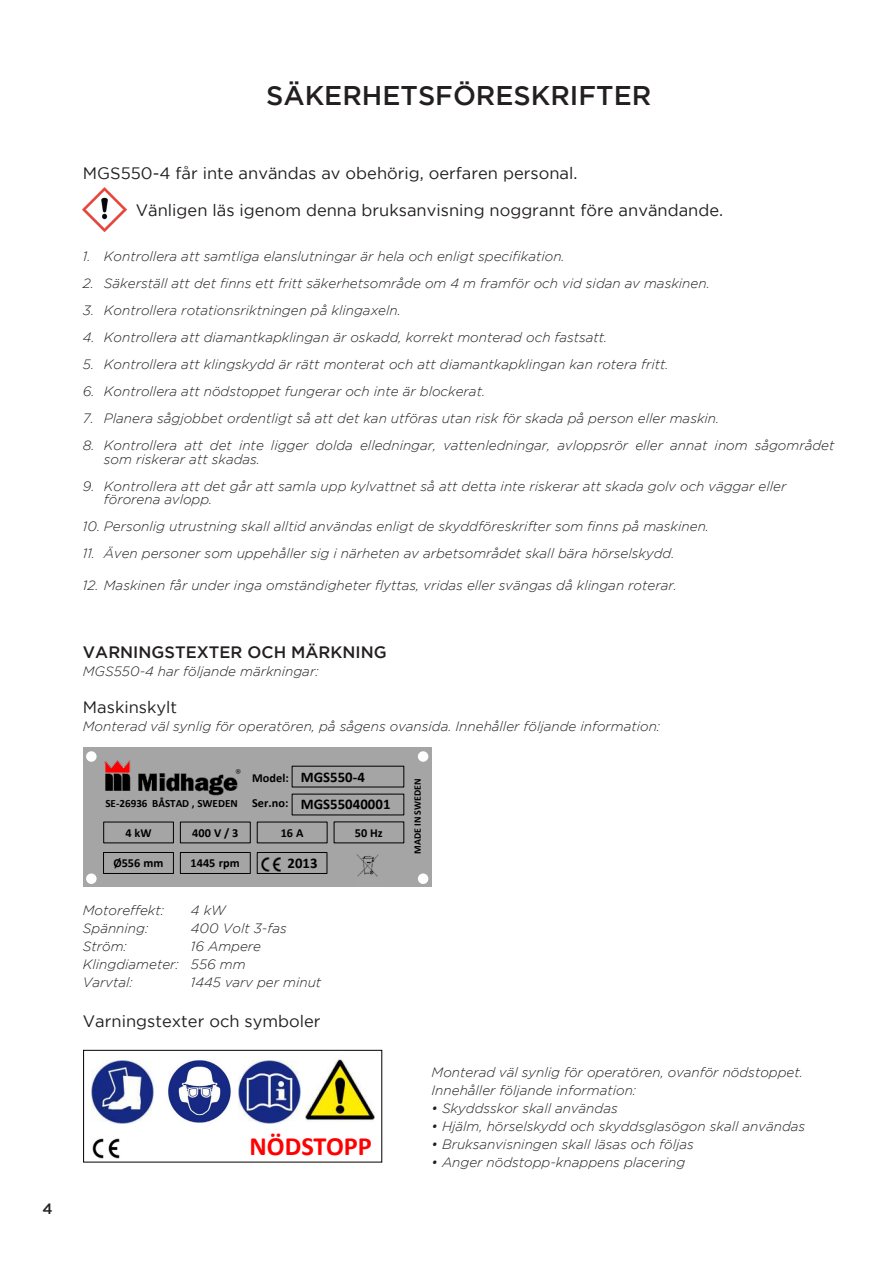
<style>
.page{position:relative;width:893px;height:1263px;background:#fff}
.page>*{position:absolute;margin:0;border:0;box-sizing:border-box;transform-origin:0 0}
.t1{font:500 27px "Gotham";color:#231f20}
.t2{font:700 26.4px "Calibri";color:#f00}
.t3{font:16.5px "Gotham";color:#231f20}
.t4{font:500 16.5px "Gotham";color:#231f20}
.t5{font:500 15px "Gotham";color:#231f20}
.t6{font:700 14.85px "Calibri";letter-spacing:.005em;color:#000}
.t7{font:italic 300 13.5px/13.5px "Gotham";color:#231f20}
.t8{font:700 12.3px/25px "Calibri";color:#000}
.t9{font:700 11.1px "Calibri";color:#000}
.t10{font:700 9.9px "Calibri";letter-spacing:.005em;color:#000}
</style>
<div class="page">
<img style="left:83px;top:187px;width:44px;height:44px">
<img style="left:121px;top:1049px;width:156px;height:114px">
<img style="left:91px;top:1061px;width:62px;height:62px">
<img style="left:238px;top:1061px;width:63px;height:62px">
<img style="left:306px;top:1059px;width:68px;height:63px">
<div style="left:83px;top:1050px;width:299px;height:112px;border:1px solid #000"></div>
<img style="left:92px;top:1138px;width:28px;height:21px">
<div style="left:83px;top:748px;width:349px;height:139px;background:#a5a5a5"></div>
<div style="left:86px;top:751px;width:11px;height:11px;background:#fff;border-radius:50%"></div>
<div style="left:86px;top:873px;width:11px;height:11px;background:#fff;border-radius:50%"></div>
<div style="left:418px;top:751px;width:10px;height:11px;background:#fff;border-radius:50%"></div>
<div style="left:418px;top:873px;width:10px;height:11px;background:#fff;border-radius:50%"></div>
<div style="left:292px;top:766px;width:112px;height:21px;border:1px solid #000"></div>
<div style="left:257px;top:852px;width:70px;height:22px;border:1px solid #000"></div>
<img style="left:261px;top:857px;width:20px;height:15px">
<div style="left:180px;top:852px;width:70px;height:22px;border:1px solid #000"></div>
<div style="left:103px;top:852px;width:71px;height:22px;border:1px solid #000"></div>
<img style="left:104px;top:760px;width:137px;height:36px">
<img style="left:356px;top:854px;width:23px;height:23px">
<p class="t5" style="left:43px;top:1200px;width:12px">4</p>
<p class="t1" style="left:266px;top:80px;width:387px">SÄKERHETSFÖRESKRIFTER</p>
<p class="t3" style="left:83px;top:164px;width:496px">MGS550-4 får inte användas av obehörig, oerfaren personal.</p>
<p class="t3" style="left:136px;top:201px;width:589px">Vänligen läs igenom denna bruksanvisning noggrannt före användande.</p>
<p class="t7" style="left:83px;top:250px;width:483px">1. Kontrollera att samtliga elanslutningar är hela och enligt specifikation.</p>
<p class="t7" style="left:83px;top:277px;width:628px">2. Säkerställ att det finns ett fritt säkerhetsområde om 4 m framför och vid sidan av maskinen.</p>
<p class="t7" style="left:83px;top:304px;width:319px">3. Kontrollera rotationsriktningen på klingaxeln.</p>
<p class="t7" style="left:83px;top:331px;width:526px">4. Kontrollera att diamantkapklingan är oskadd, korrekt monterad och fastsatt.</p>
<p class="t7" style="left:83px;top:358px;width:587px">5. Kontrollera att klingskydd är rätt monterat och att diamantkapklingan kan rotera fritt.</p>
<p class="t7" style="left:83px;top:385px;width:404px">6. Kontrollera att nödstoppet fungerar och inte är blockerat.</p>
<p class="t7" style="left:83px;top:412px;width:638px">7. Planera sågjobbet ordentligt så att det kan utföras utan risk för skada på person eller maskin.</p>
<p class="t7" style="left:104px;top:439px;width:732px;text-indent:-21px">8. Kontrollera att det inte ligger dolda elledningar, vattenledningar, avloppsrör eller annat inom sågområdet som riskerar att skadas.</p>
<p class="t7" style="left:83px;top:479px;width:705px">9. Kontrollera att det går att samla upp kylvattnet så att detta inte riskerar att skada golv och väggar eller</p>
<p class="t7" style="left:104px;top:493px;width:110px">förorena avlopp.</p>
<p class="t7" style="left:83px;top:520px;width:628px">10. Personlig utrustning skall alltid användas enligt de skyddföreskrifter som finns på maskinen.</p>
<p class="t7" style="left:83px;top:547px;width:593px">11. Även personer som uppehåller sig i närheten av arbetsområdet skall bära hörselskydd.</p>
<p class="t7" style="left:83px;top:578px;width:595px">12. Maskinen får under inga omständigheter flyttas, vridas eller svängas då klingan roterar.</p>
<p class="t4" style="left:83px;top:643px;width:305px">VARNINGSTEXTER OCH MÄRKNING</p>
<p class="t7" style="left:83px;top:665px;width:237px">MGS550-4 har följande märkningar:</p>
<p class="t3" style="left:83px;top:698px;width:96px">Maskinskylt</p>
<p class="t7" style="left:83px;top:719px;width:579px">Monterad väl synlig för operatören, på sågens ovansida. Innehåller följande information:</p>
<p class="t9" style="left:105px;top:796px;width:134px">SE-26936 BÅSTAD , SWEDEN</p>
<p class="t8" style="left:252px;top:765px;width:38px">Model:<br>Ser.no:</p>
<p class="t6" style="left:301px;top:766px;width:65px">MGS550-4</p>
<p class="t6" style="left:301px;top:794px;width:91px">MGS55040001</p>
<p class="t8" style="left:126px;top:820px;width:28px">4 kW</p>
<p class="t8" style="left:192px;top:820px;width:47px">400 V / 3</p>
<p class="t8" style="left:281px;top:820px;width:24px">16 A</p>
<p class="t8" style="left:355px;top:820px;width:29px">50 Hz</p>
<p class="t8" style="left:113px;top:850px;width:52px">Ø556 mm</p>
<p class="t8" style="left:191px;top:850px;width:51px">1445 rpm</p>
<p class="t6" style="left:287px;top:853px;width:32px">2013</p>
<p class="t7" style="left:83px;top:904px;width:83px">Motoreffekt:</p>
<p class="t7" style="left:191px;top:904px;width:36px">4 kW</p>
<p class="t7" style="left:83px;top:922px;width:67px">Spänning:</p>
<p class="t7" style="left:191px;top:922px;width:97px">400 Volt 3-fas</p>
<p class="t7" style="left:83px;top:940px;width:45px">Ström:</p>
<p class="t7" style="left:191px;top:940px;width:72px">16 Ampere</p>
<p class="t7" style="left:83px;top:958px;width:164px">Klingdiameter: 556 mm</p>
<p class="t7" style="left:83px;top:976px;width:51px">Varvtal:</p>
<p class="t7" style="left:191px;top:976px;width:132px">1445 varv per minut</p>
<p class="t3" style="left:83px;top:1012px;width:239px">Varningstexter och symboler</p>
<p class="t2" style="left:250px;top:1128px;width:124px">NÖDSTOPP</p>
<p class="t10" style="left:411px;top:854px;width:77px;rotate:-90deg">MADE IN SWEDEN</p>
<p class="t7" style="left:432px;top:1064px;width:373px;line-height:18px">Monterad väl synlig för operatören, ovanför nödstoppet.<br>Innehåller följande information:</p>
<p class="t7" style="left:432px;top:1102px;width:188px">• Skyddsskor skall användas</p>
<p class="t7" style="left:432px;top:1120px;width:375px">• Hjälm, hörselskydd och skyddsglasögon skall användas</p>
<p class="t7" style="left:432px;top:1138px;width:264px">• Bruksanvisningen skall läsas och följas</p>
<p class="t7" style="left:432px;top:1156px;width:255px">• Anger nödstopp-knappens placering</p>
</div>
